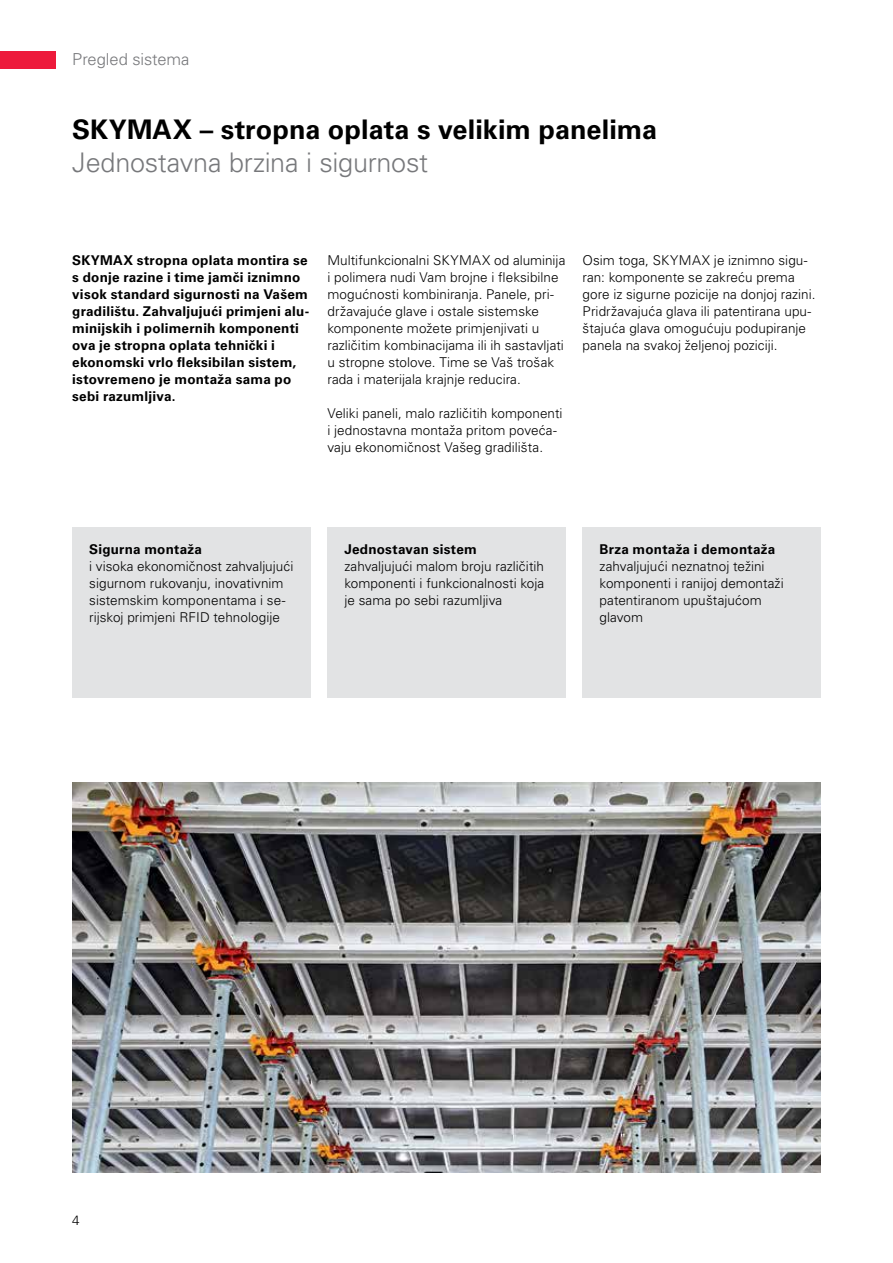
<style>
.page{position:relative;width:893px;height:1263px;background:#fff}
.page>*{position:absolute;margin:0;border:0;box-sizing:border-box;transform-origin:0 0}
.t1{font:700 27px "Univers LT Pro";letter-spacing:.005em;color:#000}
.t2{font:300 27px "Univers LT Pro";letter-spacing:-.01em;color:#77787b}
.t3{font:300 16.5px "Univers LT Pro";letter-spacing:-.005em;color:#77787b}
.t4{font:300 13.5px/17px "Univers LT Pro";letter-spacing:.005em;color:#000}
.t5{font:700 13.5px/17px "Univers LT Pro";letter-spacing:.015em;color:#000}
</style>
<div class="page">
<div style="left:0;top:51px;width:55px;height:17px;background:#ed1a3b"></div>
<div style="left:72px;top:527px;width:238px;height:170px;background:#e2e3e4"></div>
<div style="left:327px;top:527px;width:239px;height:170px;background:#e2e3e4"></div>
<div style="left:583px;top:527px;width:238px;height:170px;background:#e2e3e4"></div>
<img style="left:72px;top:782px;width:749px;height:391px">
<p class="t3" style="left:72px;top:50px;width:119px">Pregled sistema</p>
<h1 class="t1" style="left:72px;top:113px;width:586px">SKYMAX – stropna oplata s velikim panelima</h1>
<h1 class="t2" style="left:72px;top:147px;width:357px">Jednostavna brzina i sigurnost</h1>
<p class="t4" style="left:327px;top:252px;width:239px">Multifunkcionalni SKYMAX od aluminija i polimera nudi Vam brojne i fleksibilne mogućnosti kombiniranja. Panele, pri&shy;državajuće glave i ostale sistemske komponente možete primjenjivati u različitim kombinacijama ili ih sastavljati u stropne stolove. Time se Vaš trošak rada i materijala krajnje reducira.</p>
<p class="t4" style="left:327px;top:405px;width:237px">Veliki paneli, malo različitih komponenti i jednostavna montaža pritom poveća&shy;vaju ekonomičnost Vašeg gradilišta.</p>
<p class="t5" style="left:72px;top:252px;width:238px">SKYMAX stropna oplata montira se s donje razine i time jamči iznimno visok standard sigurnosti na Vašem gradilištu. Zahvaljujući primjeni alu&shy;minijskih i polimernih komponenti ova je stropna oplata tehnički i ekonomski vrlo fleksibilan sistem, istovremeno je montaža sama po sebi razumljiva.</p>
<p class="t4" style="left:583px;top:252px;width:234px">Osim toga, SKYMAX je iznimno sigu&shy;ran: komponente se zakreću prema gore iz sigurne pozicije na donjoj razini.<br>Pridržavajuća glava ili patentirana upu&shy;štajuća glava omogućuju podupiranje panela na svakoj željenoj poziciji.</p>
<p class="t5" style="left:89px;top:541px;width:114px">Sigurna montaža</p>
<p class="t4" style="left:89px;top:558px;width:206px">i visoka ekonomičnost zahvaljujući sigurnom rukovanju, inovativnim sistemskim komponentama i se&shy;rijskoj primjeni RFID tehnologije</p>
<p class="t5" style="left:344px;top:541px;width:134px">Jednostavan sistem</p>
<p class="t4" style="left:344px;top:558px;width:201px;text-align:justify">zahvaljujući malom broju različitih komponenti i funkcionalnosti koja je sama po sebi razumljiva</p>
<p class="t5" style="left:600px;top:541px;width:177px">Brza montaža i demontaža</p>
<p class="t4" style="left:600px;top:558px;width:186px">zahvaljujući neznatnoj težini komponenti i ranijoj demontaži patentiranom upuštajućom glavom</p>
<p class="t4" style="left:72px;top:1212px;width:9px">4</p>
</div>
